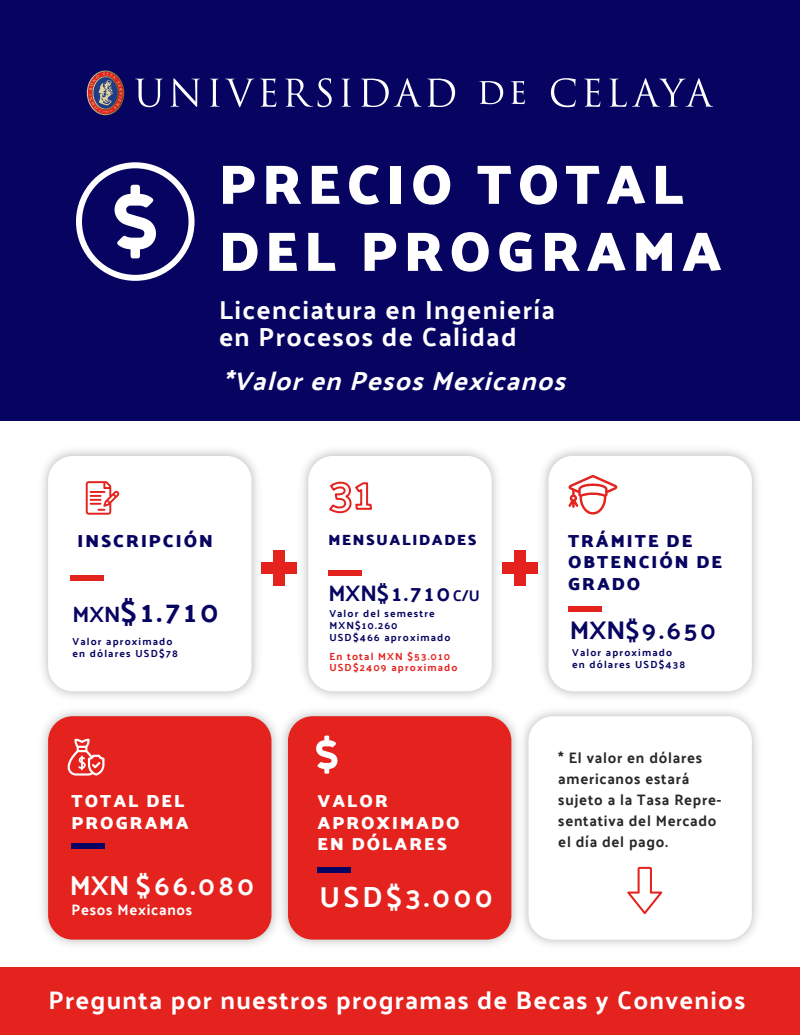
<style>
.page{position:relative;width:800px;height:1035px;background:#fff}
.page>*{position:absolute;margin:0;border:0;box-sizing:border-box;transform-origin:0 0}
.t1{font:700 55.9px/67px "Palanquin Dark";letter-spacing:.11em;color:#fff}
.t2{font:29.9px "Palanquin Dark";color:#060460}
.t3{font:29px "Palanquin Dark";letter-spacing:.11em;color:#fff}
.t4{font:27.4px "Palanquin Dark";letter-spacing:.11em;color:#fff}
.t5{font:26.1px/27px "Palanquin Dark";letter-spacing:.05em;color:#fff}
.t6{font:italic 26.1px "Palanquin Dark";color:#fff}
.t7{font:25.5px "Palanquin Dark";letter-spacing:.055em;color:#060460}
.t8{font:25.3px "Palanquin Dark";letter-spacing:.05em;color:#fff}
.t9{font:22.3px "Palanquin Dark";letter-spacing:.055em;color:#060460}
.t10{font:700 17.8px/21.4px "Palanquin Dark";letter-spacing:.11em;color:#fff}
.t11{font:700 17.8px/21.4px "Palanquin Dark";letter-spacing:.11em;color:#060460}
.t12{font:15.1px/21.1px "Palanquin Dark";letter-spacing:.05em;color:#282828}
.t13{font:15.1px "Palanquin Dark";letter-spacing:.05em;color:#fff}
.t14{font:700 15.1px "Palanquin Dark";letter-spacing:.11em;color:#060460}
.t15{font:10.3px/12.4px "Palanquin Dark";letter-spacing:.11em;color:#060460}
.t16{font:10.3px/11px "Palanquin Dark";letter-spacing:.11em;color:#e4231f}
.s1{font-size:15.5px}
.s2{font-size:22.1px}
</style>
<div class="page">
<img style="left:43px;top:450px;width:224px;height:247px">
<div style="left:48px;top:456px;width:203px;height:235px;background:#fff;border-radius:25px"></div>
<img style="left:293px;top:450px;width:214px;height:247px">
<div style="left:308px;top:456px;width:184px;height:235px;background:#fff;border-radius:25px"></div>
<img style="left:533px;top:450px;width:224px;height:247px">
<div style="left:549px;top:456px;width:203px;height:235px;background:#fff;border-radius:25px"></div>
<div style="left:0;top:0;width:800px;height:420px;background:#060460"></div>
<div style="left:0;top:967px;width:800px;height:68px;background:#e4231f"></div>
<svg style="left:135px;top:79px;width:28px;height:28px"></svg>
<svg style="left:171px;top:78px;width:29px;height:29px"></svg>
<svg style="left:210px;top:79px;width:9px;height:28px"></svg>
<svg style="left:225px;top:79px;width:29px;height:28px"></svg>
<svg style="left:260px;top:78px;width:16px;height:29px"></svg>
<svg style="left:285px;top:78px;width:47px;height:29px"></svg>
<svg style="left:342px;top:79px;width:9px;height:28px"></svg>
<svg style="left:361px;top:78px;width:94px;height:29px"></svg>
<svg style="left:479px;top:81px;width:24px;height:23px"></svg>
<svg style="left:511px;top:81px;width:14px;height:23px"></svg>
<svg style="left:551px;top:78px;width:25px;height:29px"></svg>
<svg style="left:584px;top:78px;width:16px;height:29px"></svg>
<svg style="left:609px;top:78px;width:104px;height:29px"></svg>
<svg style="left:87px;top:71px;width:37px;height:44px"></svg>
<svg style="left:114px;top:185px;width:42px;height:73px"></svg>
<div style="left:76px;top:162px;width:119px;height:119px;border:6px solid #fff;border-radius:50%"></div>
<img style="left:43px;top:711px;width:230px;height:234px">
<div style="left:48px;top:716px;width:223px;height:224px;background:#e4231f;border-radius:25px"></div>
<svg style="left:86px;top:481px;width:34px;height:34px"></svg>
<svg style="left:329px;top:481px;width:43px;height:33px"></svg>
<div style="left:328px;top:570px;width:34px;height:6px;background:#e4231f"></div>
<div style="left:71px;top:843px;width:34px;height:6px;background:#060460"></div>
<img style="left:273px;top:711px;width:240px;height:234px">
<div style="left:288px;top:716px;width:223px;height:224px;background:#e4231f;border-radius:25px"></div>
<img style="left:513px;top:711px;width:244px;height:234px">
<div style="left:529px;top:716px;width:223px;height:224px;background:#fff;border-radius:25px"></div>
<div style="left:317px;top:867px;width:34px;height:6px;background:#060460"></div>
<svg style="left:316px;top:735px;width:22px;height:39px"></svg>
<svg style="left:68px;top:739px;width:36px;height:36px"></svg>
<svg style="left:627px;top:867px;width:35px;height:47px"></svg>
<div style="left:273px;top:550px;width:12px;height:35px;background:#e4231f"></div>
<div style="left:261px;top:562px;width:36px;height:11px;background:#e4231f"></div>
<div style="left:568px;top:606px;width:34px;height:6px;background:#e4231f"></div>
<svg style="left:568px;top:475px;width:49px;height:40px"></svg>
<div style="left:514px;top:550px;width:12px;height:35px;background:#e4231f"></div>
<div style="left:502px;top:562px;width:36px;height:11px;background:#e4231f"></div>
<div style="left:71px;top:575px;width:33px;height:6px;background:#e4231f"></div>
<h1 class="t1" style="left:219px;top:151px;width:504px">PRECIO TOTAL<br>DEL PROGRAMA</h1>
<h3 class="t5" style="left:219px;top:297px;width:337px">Licenciatura en Ingeniería en Procesos de Calidad</h3>
<h3 class="t6" style="left:222px;top:365px;width:356px">*ValorenPesosMexicanos</h3>
<h3 class="t11" style="left:78px;top:530px;width:137px">INSCRIPCIÓN</h3>
<h3 class="t14" style="left:328px;top:531px;width:150px">MENSUALIDADES</h3>
<h3 class="t9" style="left:328px;top:580px;width:153px">MXN$1.710<span class="s1">C/U</span></h3>
<h2 class="t2" style="left:73px;top:594px;width:148px"><span class="s2">MXN</span>$1.710</h2>
<p class="t15" style="left:73px;top:635px;width:107px">Valor aproximado en dólares USD$78</p>
<p class="t15" style="left:329px;top:607px;width:123px">Valor del semestre<br>MXN$10.260<br>USD$466 aproximado</p>
<p class="t16" style="left:329px;top:650px;width:130px">En total MXN $53.010<br>USD$2409 aproximado</p>
<h3 class="t10" style="left:71px;top:790px;width:119px">TOTAL DEL<br>PROGRAMA</h3>
<h3 class="t4" style="left:70px;top:869px;width:186px">MXN $66.080</h3>
<h3 class="t13" style="left:71px;top:900px;width:122px">Pesos Mexicanos</h3>
<h3 class="t10" style="left:317px;top:790px;width:144px">VALOR<br>APROXIMADO<br>EN DÓLARES</h3>
<h3 class="t3" style="left:319px;top:880px;width:175px">USD$3.000</h3>
<h3 class="t11" style="left:568px;top:530px;width:156px">TRÁMITE DE<br>OBTENCIÓN DE<br>GRADO</h3>
<h3 class="t7" style="left:570px;top:616px;width:148px">MXN$9.650</h3>
<p class="t15" style="left:572px;top:646px;width:115px">Valor aproximado en dólares USD$438</p>
<h3 class="t12" style="left:558px;top:747px;width:165px">* El valor en dólares americanos estará sujeto a la Tasa Repre&shy;sentativa del Mercado el día del pago.</h3>
<h3 class="t8" style="left:48px;top:986px;width:698px">Pregunta por nuestros programas de Becas y Convenios</h3>
</div>
